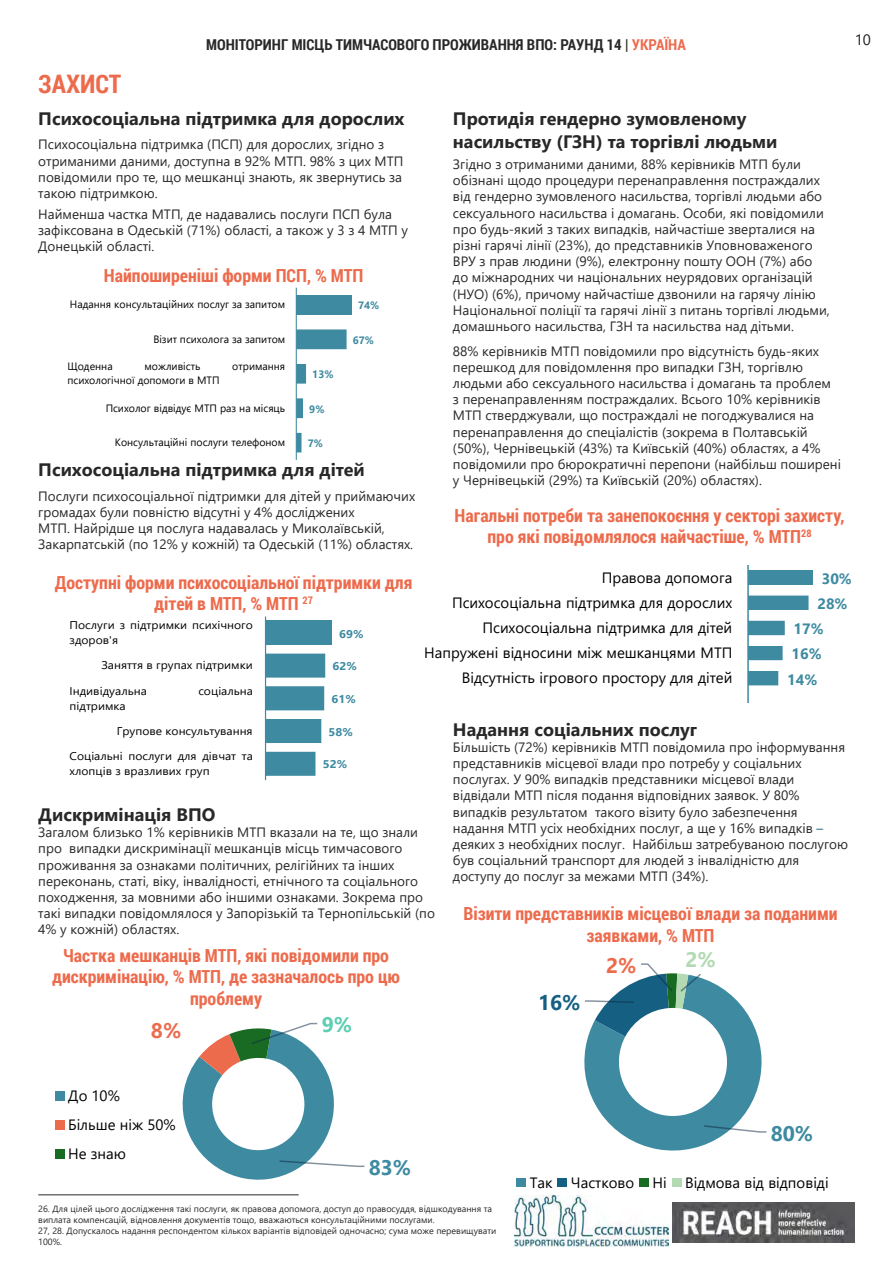
<style>
.page{position:relative;width:893px;height:1263px;background:#fff}
.page>*{position:absolute;margin:0;border:0;box-sizing:border-box;transform-origin:0 0}
.Content_Header{font:700 25.5px "Roboto Condensed";color:#ed6b4d}
.t1{font:700 21px "Segoe UI";color:#3d8aa1}
.t2{font:700 21px "Segoe UI";color:#ed6b4d}
.t3{font:700 21px "Segoe UI";color:#156082}
.t4{font:700 21px "Segoe UI";color:#b3dab3}
.t5{font:700 21px "Segoe UI";color:#5dceaf}
.t6{font:700 18px/21.6px "Roboto Condensed";color:#ed6b4d;text-align:center}
.Content_Subtitle{font:700 18px "Segoe UI";color:#282828}
.t7{font:15px/25.2px "Segoe UI";color:#000}
.t8{font:700 15px "Roboto Condensed";color:#282828}
.t9{font:700 15px "Segoe UI";letter-spacing:.005em;color:#3d8aa1}
.t10{font:15px "Segoe UI";color:#231f20}
.Content_Subtitle-2{font:13.5px/16.2px "Segoe UI";color:#282828}
.t11{font:11.25px/15px "Segoe UI";color:#000;scale:1.08 1}
.t12{font:700 11.25px "Segoe UI";letter-spacing:.005em;color:#3d8aa1;scale:1.08 1}
.t13{font:10.65px "Segoe UI";color:#000}
.t14{font:700 10.65px "Segoe UI";color:#3d8aa1}
.t15{font:9px "Segoe UI";color:#282828}
.s1{color:#ed6b4d}
.s2{color:#195b71}
</style>
<div class="page">
<img style="left:672px;top:1202px;width:183px;height:40px">
<img style="left:514px;top:1196px;width:154px;height:50px">
<hr style="left:38px;top:1194px;width:261px;height:1px;background:#282828">
<div style="left:296px;top:295px;width:56px;height:20px;background:#3d8aa1"></div>
<svg style="left:297px;top:329px;width:50px;height:123px"></svg>
<hr style="left:296px;top:288px;width:1px;height:172px;background:#3d8aa1">
<div style="left:266px;top:621px;width:66px;height:24px;background:#3d8aa1"></div>
<svg style="left:266px;top:654px;width:59px;height:122px"></svg>
<hr style="left:265px;top:616px;width:1px;height:164px;background:#3d8aa1">
<svg style="left:584px;top:963px;width:183px;height:188px"></svg>
<div style="left:517px;top:1178px;width:9px;height:9px;background:#3d8aa1"></div>
<div style="left:558px;top:1178px;width:9px;height:9px;background:#156082"></div>
<div style="left:640px;top:1178px;width:9px;height:9px;background:#196b24"></div>
<div style="left:672px;top:1178px;width:9px;height:9px;background:#b3dab3"></div>
<svg style="left:182px;top:1022px;width:183px;height:158px"></svg>
<div style="left:55px;top:1091px;width:9px;height:9px;background:#3d8aa1"></div>
<div style="left:55px;top:1120px;width:9px;height:9px;background:#ed6b4d"></div>
<div style="left:55px;top:1149px;width:9px;height:9px;background:#196b24"></div>
<div style="left:748px;top:570px;width:65px;height:15px;background:#3d8aa1"></div>
<svg style="left:749px;top:596px;width:59px;height:89px"></svg>
<hr style="left:747px;top:565px;width:2px;height:138px;background:#3d8aa1">
<p class="Content_Header" style="left:38px;top:66px;width:85px">ЗАХИСТ</p>
<p class="t8" style="left:206px;top:34px;width:481px">МОНІТОРИНГ МІСЦЬ ТИМЧАСОВОГО ПРОЖИВАННЯ ВПО: РАУНД 14 | <span class="s1">УКРАЇНА</span></p>
<p class="t10" style="left:855px;top:26px;width:18px">10</p>
<p class="Content_Subtitle" style="left:38px;top:101px;width:368px">Психосоціальна підтримка для дорослих</p>
<p class="Content_Subtitle-2" style="left:38px;top:135px;width:367px">Психосоціальна підтримка (ПСП) для дорослих, згідно з отриманими даними, доступна в 92% МТП. 98% з цих МТП повідомили про те, що мешканці знають, як звернутись за такою підтримкою.</p>
<p class="Content_Subtitle-2" style="left:38px;top:204px;width:371px">Найменша частка МТП, де надавались послуги ПСП була зафіксована в Одеській (71%) області, а також у 3 з 4 МТП у<br>Донецькій області.</p>
<p class="t6" style="left:104px;top:264px;width:261px">Найпоширеніші форми ПСП, % МТП</p>
<p class="t13" style="left:70px;top:295px;width:217px">Надання консультаційних послуг за запитом</p>
<p class="t13" style="left:153px;top:329px;width:133px">Візит психолога за запитом</p>
<p class="t13" style="left:67px;top:356px;width:47px">Щоденна</p>
<p class="t13" style="left:145px;top:356px;width:57px">можливість</p>
<p class="t13" style="left:232px;top:356px;width:54px">отримання</p>
<p class="t13" style="left:67px;top:371px;width:154px">психологічної допомоги в МТП</p>
<p class="t13" style="left:106px;top:398px;width:181px">Психолог відвідує МТП раз на місяць</p>
<p class="t13" style="left:115px;top:432px;width:172px">Консультаційні послуги телефоном</p>
<p class="t14" style="left:312px;top:364px;width:23px">13%</p>
<p class="t14" style="left:309px;top:399px;width:17px">9%</p>
<p class="t14" style="left:308px;top:433px;width:17px">7%</p>
<p class="t14" style="left:358px;top:295px;width:23px">74%</p>
<p class="t14" style="left:353px;top:330px;width:23px">67%</p>
<p class="Content_Subtitle" style="left:38px;top:453px;width:328px">Психосоціальна підтримка для дітей</p>
<p class="Content_Subtitle-2" style="left:38px;top:487px;width:378px">Послуги психосоціальної підтримки для дітей у приймаючих громадах були повністю відсутні у 4% досліджених<br>МТП. Найрідше ця послуга надавалась у Миколаївській, Закарпатській (по 12% у кожній) та Одеській (11%) областях.</p>
<p class="Content_Subtitle" style="left:453px;top:101px;width:295px">Протидія гендерно зумовленому</p>
<p class="Content_Subtitle" style="left:453px;top:125px;width:326px">насильству (ГЗН) та торгівлі людьми</p>
<p class="Content_Subtitle-2" style="left:453px;top:155px;width:378px">Згідно з отриманими даними, 88% керівників МТП були обізнані щодо процедури перенаправлення постраждалих від гендерно зумовленого насильства, торгівлі людьми або сексуального насильства і домагань. Особи, які повідомили про будь-який з таких випадків, найчастіше зверталися на різні гарячі лінії (23%), до представників Уповноваженого ВРУ з прав людини (9%), електронну пошту ООН (7%) або до міжнародних чи національних неурядових організацій (НУО) (6%), причому найчастіше дзвонили на гарячу лінію Національної поліції та гарячі лінії з питань торгівлі людьми, домашнього насильства, ГЗН та насильства над дітьми.</p>
<p class="Content_Subtitle-2" style="left:453px;top:342px;width:390px">88% керівників МТП повідомили про відсутність будь-яких перешкод для повідомлення про випадки ГЗН, торгівлю людьми або сексуального насильства і домагань та проблем<br>з перенаправленням постраждалих. Всього 10% керівників МТП стверджували, що постраждалі не погоджувалися на перенаправлення до спеціалістів (зокрема в Полтавській (50%), Чернівецькій (43%) та Київській (40%) областях, а 4% повідомили про бюрократичні перепони (найбільш поширені у Чернівецькій (29%) та Київській (20%) областях).</p>
<p class="t6" style="left:455px;top:504px;width:391px">Нагальні потреби та занепокоєння у секторі захисту,</p>
<p class="t6" style="left:487px;top:525px;width:326px">про які повідомлялося найчастіше, % МТП<sup>28</sup></p>
<p class="t7" style="left:424px;top:563px;width:310px;text-align:right">Правова допомога<br>Психосоціальна підтримка для дорослих Психосоціальна підтримка для дітей Напружені відносини між мешканцями МТП Відсутність ігрового простору для дітей</p>
<p class="t9" style="left:822px;top:564px;width:32px">30%</p>
<p class="t9" style="left:817px;top:589px;width:32px">28%</p>
<p class="t9" style="left:794px;top:615px;width:32px">17%</p>
<p class="t9" style="left:791px;top:640px;width:32px">16%</p>
<p class="t9" style="left:787px;top:665px;width:32px">14%</p>
<p class="t6" style="left:55px;top:571px;width:359px">Доступні форми психосоціальної підтримки для</p>
<p class="t6" style="left:154px;top:592px;width:160px">дітей в МТП, % МТП <sup>27</sup></p>
<p class="t11" style="left:70px;top:617px;width:171px">Послуги з підтримки психічного здоров'я</p>
<p class="t11" style="left:101px;top:657px;width:142px">Заняття в групах підтримки</p>
<p class="t11" style="left:70px;top:682px;width:73px">Індивідуальна</p>
<p class="t11" style="left:198px;top:682px;width:52px">соціальна</p>
<p class="t11" style="left:70px;top:697px;width:53px">підтримка</p>
<p class="t11" style="left:117px;top:722px;width:127px">Групове консультування</p>
<p class="t11" style="left:70px;top:747px;width:171px">Соціальні послуги для дівчат та хлопців з вразливих груп</p>
<p class="t12" style="left:339px;top:623px;width:24px">69%</p>
<p class="t12" style="left:332px;top:656px;width:24px">62%</p>
<p class="t12" style="left:331px;top:688px;width:24px">61%</p>
<p class="t12" style="left:329px;top:721px;width:24px">58%</p>
<p class="t12" style="left:323px;top:754px;width:24px">52%</p>
<p class="Content_Subtitle" style="left:453px;top:712px;width:246px">Надання соціальних послуг</p>
<p class="Content_Subtitle-2" style="left:453px;top:738px;width:397px">Більшість (72%) керівників МТП повідомила про інформування представників місцевої влади про потребу у соціальних послугах. У 90% випадків представники місцевої влади відвідали МТП після подання відповідних заявок. У 80% випадків результатом такого візиту було забезпечення надання МТП усіх необхідних послуг, а ще у 16% випадків <span class="s2">– </span>деяких з необхідних послуг. Найбільш затребуваною послугою був соціальний транспорт для людей з інвалідністю для доступу до послуг за межами МТП (34%).</p>
<p class="Content_Subtitle" style="left:38px;top:798px;width:179px">Дискримінація ВПО</p>
<p class="Content_Subtitle-2" style="left:38px;top:823px;width:398px">Загалом близько 1% керівників МТП вказали на те, що знали про випадки дискримінації мешканців місць тимчасового проживання за ознаками політичних, релігійних та інших переконань, статі, віку, інвалідності, етнічного та соціального походження, за мовними або іншими ознаками. Зокрема про такі випадки повідомлялося у Запорізькій та Тернопільській (по 4% у кожній) областях.</p>
<p class="t6" style="left:463px;top:902px;width:376px">Візити представників місцевої влади за поданими</p>
<p class="t6" style="left:587px;top:924px;width:129px">заявками, % МТП</p>
<p class="t6" style="left:63px;top:944px;width:327px">Частка мешканців МТП, які повідомили про</p>
<p class="t6" style="left:52px;top:965px;width:349px">дискримінацію, % МТП, де зазначалось про цю проблему</p>
<p class="t2" style="left:151px;top:1011px;width:32px">8%</p>
<p class="t5" style="left:322px;top:1005px;width:32px">9%</p>
<p class="t7" style="left:68px;top:1080px;width:109px;line-height:28.8px">До 10%<br>Більше ніж 50%<br>Не знаю</p>
<p class="t1" style="left:369px;top:1148px;width:44px">83%</p>
<p class="t15" style="left:38px;top:1201px;width:455px">26. Для цілей цього дослідження такі послуги, як правова допомога, доступ до правосуддя, відшкодування та</p>
<p class="t15" style="left:38px;top:1211px;width:398px">виплата компенсацій, відновлення документів тощо, вважаються консультаційними послугами.</p>
<p class="t15" style="left:38px;top:1222px;width:459px">27, 28. Допускалось надання респондентом кількох варіантів відповідей одночасно; сума може перевищувати</p>
<p class="t15" style="left:38px;top:1233px;width:25px">100%.</p>
<p class="t3" style="left:538px;top:982px;width:44px">16%</p>
<p class="t2" style="left:606px;top:946px;width:32px">2%</p>
<p class="t4" style="left:685px;top:939px;width:32px">2%</p>
<p class="t1" style="left:771px;top:1113px;width:44px">80%</p>
<p class="t7" style="left:530px;top:1168px;width:300px">Так Частково Ні Відмова від відповіді</p>
</div>
